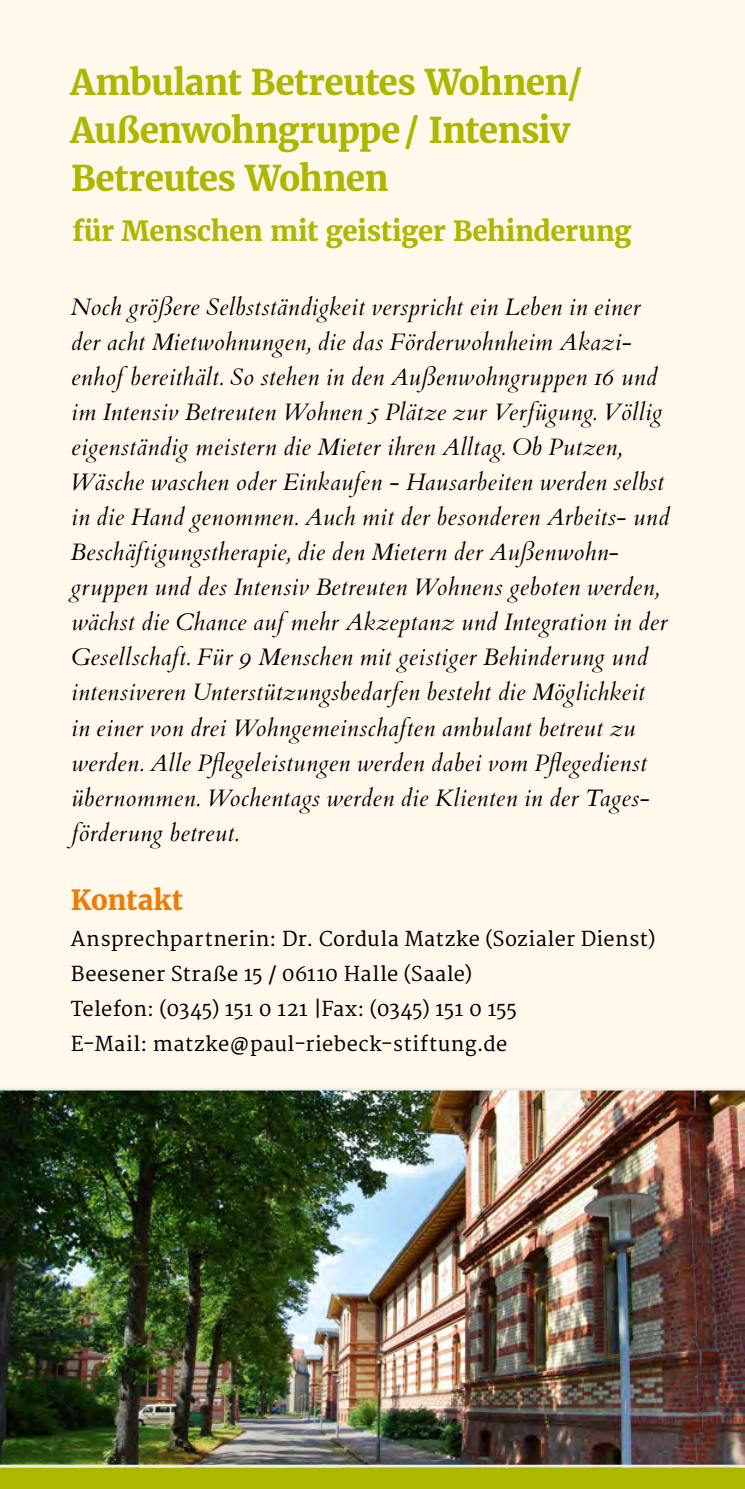
<style>
.page{position:relative;width:745px;height:1489px;background:#fff}
.page>*{position:absolute;margin:0;border:0;box-sizing:border-box;transform-origin:0 0}
.t1{font:700 35px/47.8px "Merriweather";letter-spacing:-.02em;color:#aeb700}
.t2{font:700 27.5px "Merriweather";letter-spacing:-.015em;color:#aeb700}
.t3{font:700 27.5px "Merriweather";color:#ef7c00}
.t4{font:italic 23.75px/35px "Cardo";letter-spacing:.02em;color:#000}
.t5{font:20px/35px "Merriweather";letter-spacing:.02em;color:#000}
</style>
<div class="page">
<div style="left:0;top:0;width:744px;height:1488px;background:#fff8eb"></div>
<div style="left:0;top:1467px;width:744px;height:21px;background:#aeb700"></div>
<img style="left:0;top:1090px;width:744px;height:374px">
<hr style="left:0;top:1464px;width:744px;height:3px;background:#ecede5">
<hr style="left:0;top:1087px;width:744px;height:3px;background:#ecede5">
<h1 class="t1" style="left:70px;top:58px;width:513px">Ambulant Betreutes Wohnen/<br>Außenwohngruppe/ Intensiv<br>Betreutes Wohnen</h1>
<p class="t2" style="left:72px;top:212px;width:560px">für Menschen mit geistiger Behinderung</p>
<p class="t4" style="left:70px;top:289px;width:600px">Noch größere Selbstständigkeit verspricht ein Leben in einer der acht Mietwohnungen, die das Förderwohnheim Akazi&shy;enhof bereithält. So stehen in den Außenwohngruppen 16 und im Intensiv Betreuten Wohnen 5 Plätze zur Verfügung. Völlig eigenständig meistern die Mieter ihren Alltag. Ob Putzen, Wäsche waschen oder Einkaufen - Hausarbeiten werden selbst in die Hand genommen. Auch mit der besonderen Arbeits- und Beschäftigungstherapie, die den Mietern der Außenwohn&shy;gruppen und des Intensiv Betreuten Wohnens geboten werden, wächst die Chance auf mehr Akzeptanz und Integration in der Gesellschaft. Für 9 Menschen mit geistiger Behinderung und intensiveren Unterstützungsbedarfen besteht die Möglichkeit<br>in einer von drei Wohngemeinschaften ambulant betreut zu werden. Alle Pflegeleistungen werden dabei vom Pflegedienst übernommen. Wochentags werden die Klienten in der Tages&shy;förderung betreut.</p>
<p class="t3" style="left:71px;top:882px;width:113px">Kontakt</p>
<p class="t5" style="left:71px;top:921px;width:585px">Ansprechpartnerin: Dr. Cordula Matzke (Sozialer Dienst)<br>Beesener Straße 15 / 06110 Halle (Saale)<br>Telefon: (0345) 151 0 121 |Fax: (0345) 151 0 155<br>E-Mail: matzke@paul-riebeck-stiftung.de</p>
</div>
